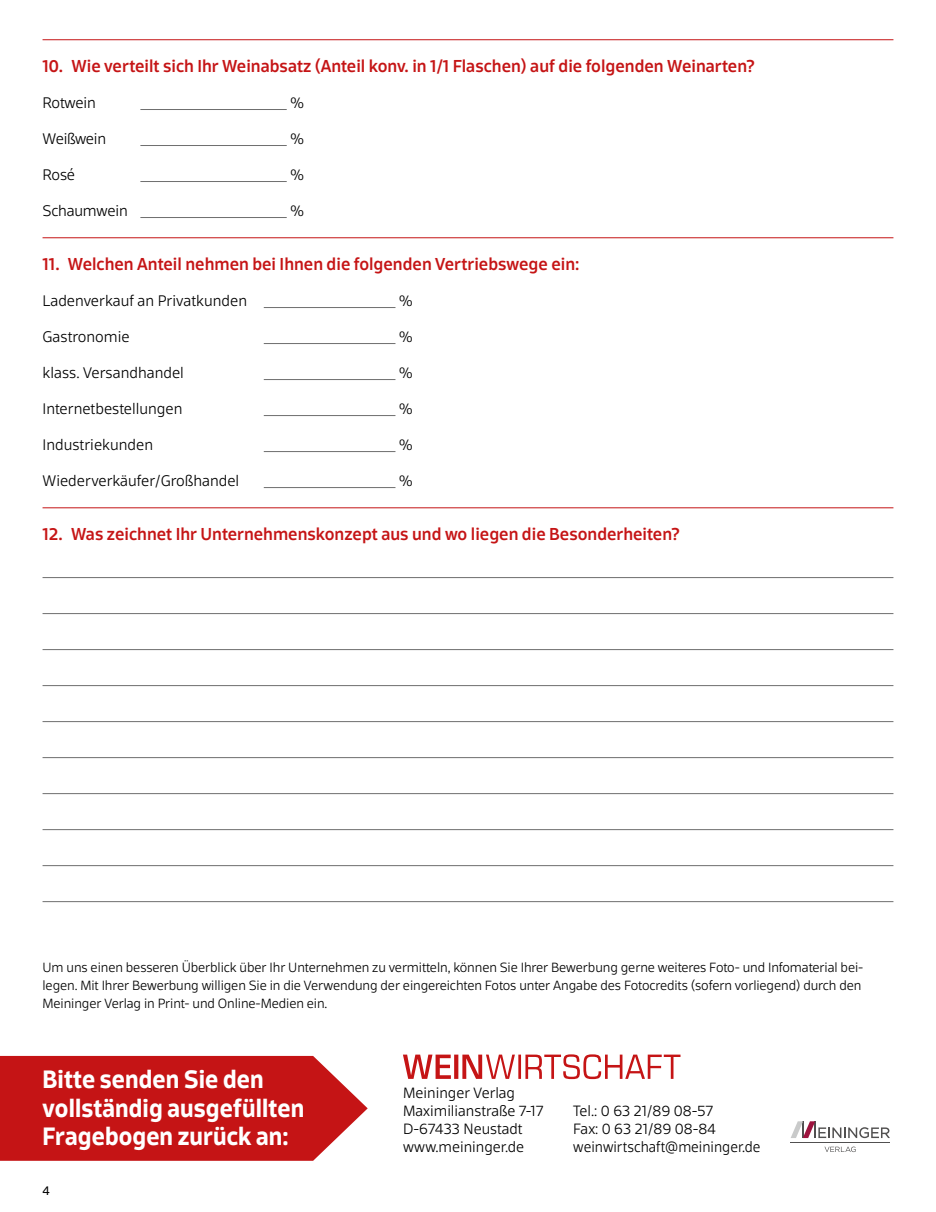
<style>
.page{position:relative;width:936px;height:1212px;background:#fff}
.page>*{position:absolute;margin:0;border:0;box-sizing:border-box;transform-origin:0 0}
.t1{font:700 24px/28.5px "Scuba Pro";letter-spacing:.005em;color:#fff;scale:.96 1}
.t2{font:500 16.5px "Scuba Pro";color:#c51415}
.t3{font:300 14.7px "Scuba Pro";color:#000}
.t4{font:300 14.25px/18px "Scuba Pro";color:#000}
.t5{font:300 14.25px "Scuba Pro";color:#000;scale:.96 1}
.t6{font:300 12.75px/18px "Scuba Pro";letter-spacing:-.01em;color:#000}
.t7{font:12px "Scuba Pro";color:#000}
</style>
<div class="page">
<svg style="left:0;top:1056px;width:367px;height:105px;background:#c92526"></svg>
<svg style="left:403px;top:1054px;width:277px;height:25px"></svg>
<svg style="left:791px;top:1121px;width:98px;height:17px"></svg>
<hr style="left:790px;top:1142px;width:99px;height:1px;background:#515050">
<svg style="left:824px;top:1146px;width:31px;height:6px"></svg>
<hr style="left:43px;top:39px;width:850px;height:1px;background:#c51415">
<hr style="left:140px;top:109px;width:147px;height:1px;background:#6e6e6e">
<hr style="left:140px;top:145px;width:147px;height:1px;background:#6e6e6e">
<hr style="left:140px;top:181px;width:147px;height:1px;background:#6e6e6e">
<hr style="left:140px;top:217px;width:147px;height:1px;background:#6e6e6e">
<hr style="left:43px;top:237px;width:850px;height:1px;background:#c51415">
<hr style="left:264px;top:307px;width:131px;height:1px;background:#6e6e6e">
<hr style="left:264px;top:343px;width:131px;height:1px;background:#6e6e6e">
<hr style="left:264px;top:379px;width:131px;height:1px;background:#6e6e6e">
<hr style="left:264px;top:415px;width:131px;height:1px;background:#6e6e6e">
<hr style="left:264px;top:451px;width:131px;height:1px;background:#6e6e6e">
<hr style="left:264px;top:487px;width:131px;height:1px;background:#6e6e6e">
<hr style="left:43px;top:507px;width:850px;height:1px;background:#c51415">
<hr style="left:43px;top:577px;width:850px;height:1px;background:#6e6e6e">
<hr style="left:43px;top:613px;width:850px;height:1px;background:#6e6e6e">
<hr style="left:43px;top:649px;width:850px;height:1px;background:#6e6e6e">
<hr style="left:43px;top:685px;width:850px;height:1px;background:#6e6e6e">
<hr style="left:43px;top:721px;width:850px;height:1px;background:#6e6e6e">
<hr style="left:43px;top:757px;width:850px;height:1px;background:#6e6e6e">
<hr style="left:43px;top:793px;width:850px;height:1px;background:#6e6e6e">
<hr style="left:43px;top:829px;width:850px;height:1px;background:#6e6e6e">
<hr style="left:43px;top:865px;width:850px;height:1px;background:#6e6e6e">
<hr style="left:43px;top:901px;width:850px;height:1px;background:#6e6e6e">
<p class="t2" style="left:43px;top:56px;width:713px">10. Wie verteilt sich Ihr Weinabsatz (Anteil konv. in 1/1 Flaschen) auf die folgenden Weinarten?</p>
<p class="t3" style="left:43px;top:94px;width:55px">Rotwein</p>
<p class="t3" style="left:290px;top:94px;width:16px">%</p>
<p class="t3" style="left:43px;top:130px;width:65px">Weißwein</p>
<p class="t3" style="left:290px;top:130px;width:16px">%</p>
<p class="t3" style="left:43px;top:166px;width:34px">Rosé</p>
<p class="t3" style="left:290px;top:166px;width:16px">%</p>
<p class="t3" style="left:43px;top:202px;width:87px">Schaumwein</p>
<p class="t3" style="left:290px;top:202px;width:16px">%</p>
<p class="t2" style="left:43px;top:254px;width:538px">11. Welchen Anteil nehmen bei Ihnen die folgenden Vertriebswege ein:</p>
<p class="t3" style="left:43px;top:292px;width:206px">Ladenverkauf an Privatkunden</p>
<p class="t3" style="left:399px;top:292px;width:16px">%</p>
<p class="t3" style="left:43px;top:328px;width:89px">Gastronomie</p>
<p class="t3" style="left:399px;top:328px;width:16px">%</p>
<p class="t3" style="left:43px;top:364px;width:143px">klass. Versandhandel</p>
<p class="t3" style="left:399px;top:364px;width:16px">%</p>
<p class="t3" style="left:43px;top:400px;width:141px">Internetbestellungen</p>
<p class="t3" style="left:399px;top:400px;width:16px">%</p>
<p class="t3" style="left:43px;top:436px;width:112px">Industriekunden</p>
<p class="t3" style="left:399px;top:436px;width:16px">%</p>
<p class="t3" style="left:43px;top:472px;width:198px">Wiederverkäufer/Großhandel</p>
<p class="t3" style="left:399px;top:472px;width:16px">%</p>
<p class="t2" style="left:43px;top:524px;width:638px">12. Was zeichnet Ihr Unternehmenskonzept aus und wo liegen die Besonderheiten?</p>
<p class="t6" style="left:43px;top:958px;width:822px">Um uns einen besseren Überblick über Ihr Unternehmen zu vermitteln, können Sie Ihrer Bewerbung gerne weiteres Foto- und Infomaterial bei&shy;legen. Mit Ihrer Bewerbung willigen Sie in die Verwendung der eingereichten Fotos unter Angabe des Fotocredits (sofern vorliegend) durch den<br>Meininger Verlag in Print- und Online-Medien ein.</p>
<h1 class="t1" style="left:43px;top:1065px;width:274px">Bitte senden Sie den vollständig ausgefüllten<br>Fragebogen zurück an:</h1>
<p class="t7" style="left:43px;top:1183px;width:9px">4</p>
<p class="t4" style="left:403px;top:1084px;width:142px">Meininger Verlag<br>Maximilianstraße 7-17</p>
<p class="t4" style="left:573px;top:1102px;width:142px">Tel.: 0 63 21/89 08-57</p>
<p class="t4" style="left:403px;top:1120px;width:121px">D-67433 Neustadt</p>
<p class="t4" style="left:573px;top:1120px;width:144px">Fax: 0 63 21/89 08-84</p>
<p class="t4" style="left:403px;top:1138px;width:123px">www.meininger.de</p>
<p class="t5" style="left:573px;top:1138px;width:197px">weinwirtschaft@meininger.de</p>
</div>
